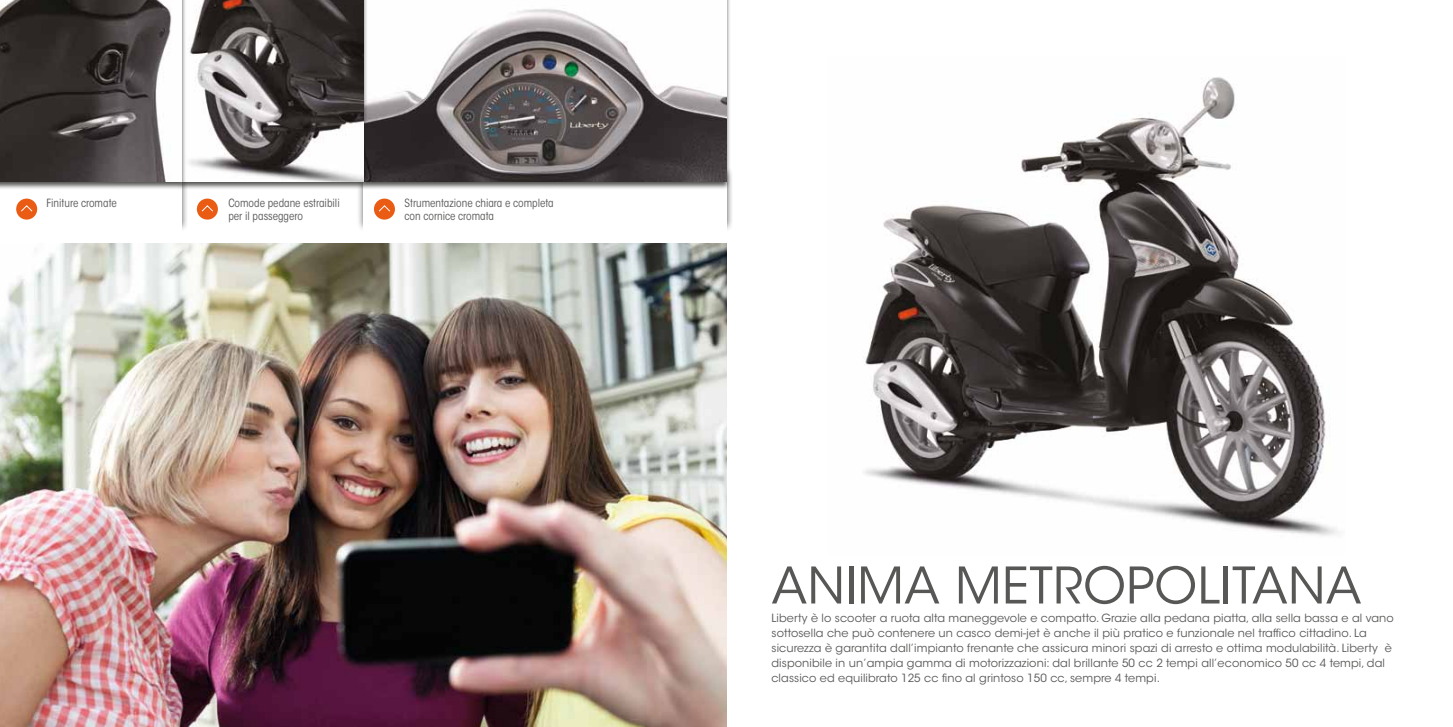
<style>
.page{position:relative;width:1453px;height:727px;background:#fff}
.page>*{position:absolute;margin:0;border:0;box-sizing:border-box;transform-origin:0 0}
.t1{font:50px "ITC Avant Garde Std";letter-spacing:.01em;color:#575756}
.t2{font:11.25px/15px "ITC Avant Garde Std";letter-spacing:.01em;color:#575756}
.t3{font:condensed 11.25px/13.5px "ITC Avant Garde Std";color:#575756}
</style>
<div class="page">
<img style="left:0;top:243px;width:726px;height:483px">
<div style="left:356px;top:166px;width:377px;height:66px;background:#1d1d1b;opacity:.75"></div>
<div style="left:363px;top:181px;width:363px;height:53px;background:#fff"></div>
<div style="left:358px;top:0;width:373px;height:190px;background:#1d1d1b;opacity:.75"></div>
<img style="left:368px;top:0;width:358px;height:181px">
<div style="left:177px;top:0;width:191px;height:190px;background:#1d1d1b;opacity:.75"></div>
<div style="left:0;top:0;width:187px;height:190px;background:#1d1d1b;opacity:.75"></div>
<div style="left:374px;top:198px;width:21px;height:21px;background:#ea5b13;border-radius:50%"></div>
<svg style="left:378px;top:205px;width:12px;height:7px"></svg>
<div style="left:197px;top:198px;width:21px;height:21px;background:#ea5b13;border-radius:50%"></div>
<svg style="left:201px;top:205px;width:12px;height:7px"></svg>
<div style="left:16px;top:198px;width:21px;height:21px;background:#ea5b13;border-radius:50%"></div>
<svg style="left:21px;top:205px;width:12px;height:7px"></svg>
<img style="left:863px;top:77px;width:475px;height:459px">
<p class="t3" style="left:46px;top:196px;width:72px">Finiture cromate</p>
<p class="t3" style="left:228px;top:196px;width:113px">Comode pedane estraibili per il passeggero</p>
<p class="t3" style="left:405px;top:196px;width:151px">Strumentazione chiara e completa con cornice cromata</p>
<h1 class="t1" style="left:771px;top:555px;width:591px">ANIMA METROPOLITANA</h1>
<p class="t2" style="left:771px;top:610px;width:624px">Liberty è lo scooter a ruota alta maneggevole e compatto. Grazie alla pedana piatta, alla sella bassa e al vano sottosella che può contenere un casco demi-jet è anche il più pratico e funzionale nel traffico cittadino. La sicurezza è garantita dall’impianto frenante che assicura minori spazi di arresto e ottima modulabilità. Liberty è disponibile in un’ampia gamma di motorizzazioni: dal brillante 50 cc 2 tempi all’economico 50 cc 4 tempi, dal classico ed equilibrato 125 cc fino al grintoso 150 cc, sempre 4 tempi.</p>
</div>
